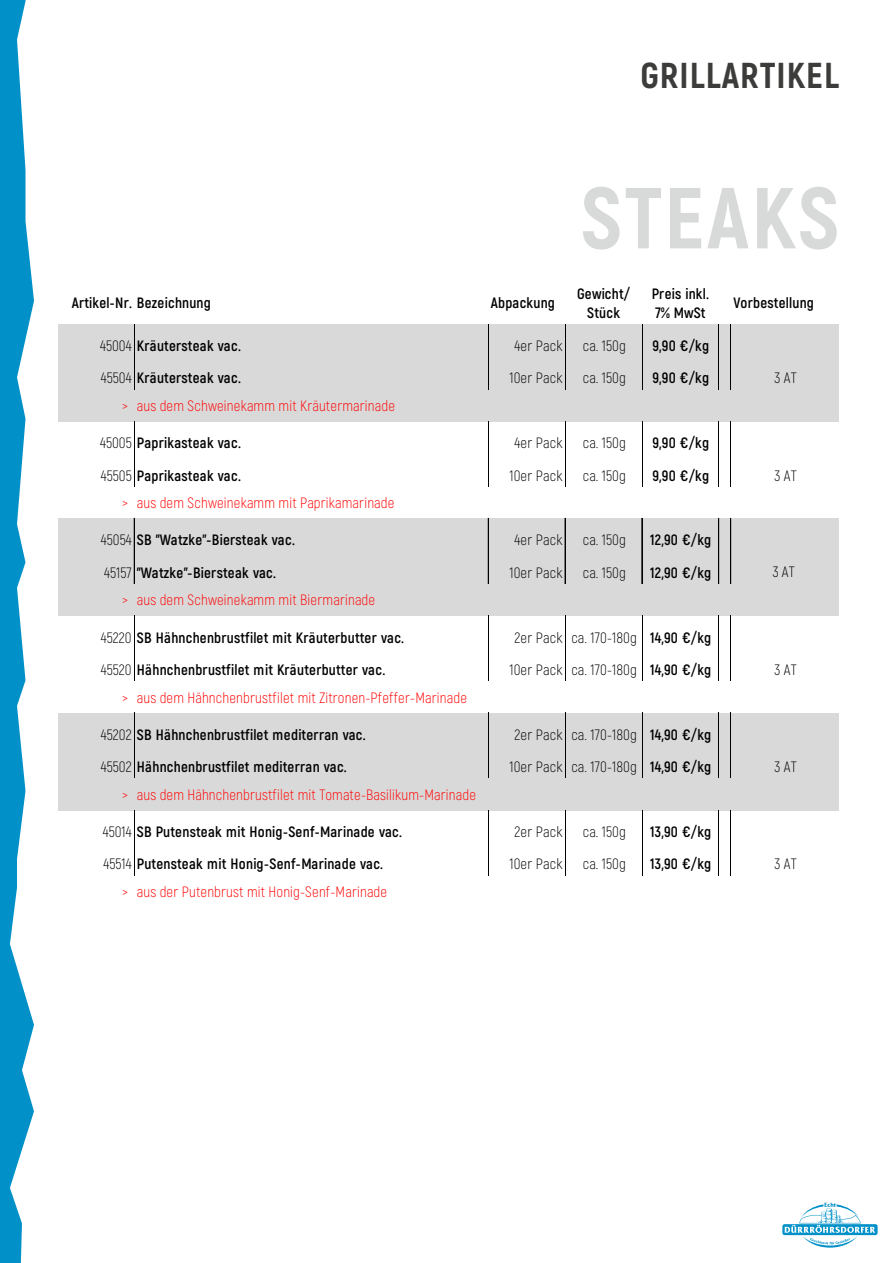
<style>
.page{position:relative;width:893px;height:1263px;background:#fff}
.page>*{position:absolute;margin:0;border:0;box-sizing:border-box;transform-origin:0 0}
.t1{font:800 86.25px "Akrobat";letter-spacing:.03em;color:#d8dad9}
.t2{font:800 36px "Akrobat";letter-spacing:.03em;color:#3c3c3b}
.t3{font:700 15px/19.5px "Akrobat";letter-spacing:.015em;color:#000;text-align:center}
.t4{font:300 15px "Akrobat";letter-spacing:.01em;color:#f00}
.t5{font:300 15px "Akrobat";letter-spacing:.01em;color:#000}
.s1{font-weight:300}
.s2{font-weight:700}
</style>
<div class="page">
<svg style="left:782px;top:1202px;width:96px;height:45px"></svg>
<svg style="left:0;top:0;width:34px;height:1263px"></svg>
<div style="left:58px;top:324px;width:781px;height:97px;background:#d9d9d9"></div>
<div style="left:58px;top:518px;width:781px;height:98px;background:#d9d9d9"></div>
<div style="left:58px;top:713px;width:781px;height:97px;background:#d9d9d9"></div>
<hr style="left:134px;top:324px;width:1px;height:65px;background:#000">
<hr style="left:488px;top:324px;width:1px;height:65px;background:#000">
<hr style="left:565px;top:324px;width:1px;height:65px;background:#000">
<hr style="left:642px;top:324px;width:1px;height:65px;background:#000">
<hr style="left:719px;top:324px;width:1px;height:65px;background:#000">
<hr style="left:731px;top:324px;width:1px;height:65px;background:#000">
<hr style="left:134px;top:421px;width:1px;height:65px;background:#000">
<hr style="left:488px;top:421px;width:1px;height:65px;background:#000">
<hr style="left:565px;top:421px;width:1px;height:65px;background:#000">
<hr style="left:642px;top:421px;width:1px;height:65px;background:#000">
<hr style="left:719px;top:421px;width:1px;height:65px;background:#000">
<hr style="left:731px;top:421px;width:1px;height:65px;background:#000">
<hr style="left:134px;top:518px;width:1px;height:65px;background:#000">
<hr style="left:488px;top:518px;width:1px;height:65px;background:#000">
<hr style="left:565px;top:518px;width:1px;height:65px;background:#000">
<hr style="left:642px;top:518px;width:1px;height:65px;background:#000">
<hr style="left:718px;top:518px;width:1px;height:65px;background:#000">
<hr style="left:719px;top:518px;width:1px;height:65px;background:#000">
<hr style="left:730px;top:518px;width:1px;height:65px;background:#000">
<hr style="left:731px;top:518px;width:1px;height:65px;background:#000">
<hr style="left:134px;top:616px;width:1px;height:65px;background:#000">
<hr style="left:488px;top:616px;width:1px;height:65px;background:#000">
<hr style="left:565px;top:616px;width:1px;height:65px;background:#000">
<hr style="left:642px;top:616px;width:1px;height:65px;background:#000">
<hr style="left:719px;top:616px;width:1px;height:65px;background:#000">
<hr style="left:731px;top:616px;width:1px;height:65px;background:#000">
<hr style="left:134px;top:713px;width:1px;height:65px;background:#000">
<hr style="left:488px;top:713px;width:1px;height:65px;background:#000">
<hr style="left:565px;top:713px;width:1px;height:65px;background:#000">
<hr style="left:642px;top:713px;width:1px;height:65px;background:#000">
<hr style="left:719px;top:713px;width:1px;height:65px;background:#000">
<hr style="left:731px;top:713px;width:1px;height:65px;background:#000">
<hr style="left:134px;top:810px;width:1px;height:65px;background:#000">
<hr style="left:488px;top:810px;width:1px;height:65px;background:#000">
<hr style="left:565px;top:810px;width:1px;height:65px;background:#000">
<hr style="left:642px;top:810px;width:1px;height:65px;background:#000">
<hr style="left:719px;top:810px;width:1px;height:65px;background:#000">
<hr style="left:731px;top:810px;width:1px;height:65px;background:#000">
<h2 class="t2" style="left:641px;top:52px;width:200px">GRILLARTIKEL</h2>
<h1 class="t1" style="left:581px;top:163px;width:259px">STEAKS</h1>
<p class="t3" style="left:72px;top:293px;width:141px">Artikel-Nr. Bezeichnung</p>
<p class="t3" style="left:491px;top:293px;width:66px">Abpackung</p>
<p class="t3" style="left:577px;top:284px;width:55px">Gewicht/<br>Stück</p>
<p class="t3" style="left:652px;top:284px;width:59px;text-align:left">Preis inkl.<br>7% MwSt</p>
<p class="t3" style="left:733px;top:293px;width:82px">Vorbestellung</p>
<p class="t3" style="left:100px;top:336px;width:142px"><span class="s1">45004</span> Kräutersteak vac.</p>
<p class="t5" style="left:515px;top:337px;width:49px">4er Pack</p>
<p class="t5" style="left:583px;top:337px;width:45px">ca. 150g</p>
<p class="t3" style="left:652px;top:336px;width:58px">9,90 €/kg</p>
<p class="t3" style="left:101px;top:368px;width:142px"><span class="s1">45504</span> Kräutersteak vac.</p>
<p class="t5" style="left:510px;top:369px;width:55px">10er Pack</p>
<p class="t5" style="left:583px;top:369px;width:45px">ca. 150g</p>
<p class="t3" style="left:652px;top:368px;width:58px">9,90 €/kg</p>
<p class="t5" style="left:774px;top:369px;width:24px">3 AT</p>
<p class="t4" style="left:122px;top:397px;width:274px">&gt; aus dem Schweinekamm mit Kräutermarinade</p>
<p class="t3" style="left:100px;top:433px;width:142px"><span class="s1">45005</span> Paprikasteak vac.</p>
<p class="t5" style="left:515px;top:434px;width:49px">4er Pack</p>
<p class="t5" style="left:583px;top:434px;width:45px">ca. 150g</p>
<p class="t3" style="left:652px;top:433px;width:58px">9,90 €/kg</p>
<p class="t3" style="left:101px;top:466px;width:142px"><span class="s1">45505</span> Paprikasteak vac.</p>
<p class="t5" style="left:510px;top:466px;width:55px">10er Pack</p>
<p class="t5" style="left:583px;top:466px;width:45px">ca. 150g</p>
<p class="t3" style="left:652px;top:466px;width:58px">9,90 €/kg</p>
<p class="t5" style="left:774px;top:466px;width:24px">3 AT</p>
<p class="t4" style="left:122px;top:494px;width:274px">&gt; aus dem Schweinekamm mit Paprikamarinade</p>
<p class="t3" style="left:101px;top:530px;width:196px"><span class="s1">45054</span> SB "Watzke"-Biersteak vac.</p>
<p class="t5" style="left:515px;top:531px;width:49px">4er Pack</p>
<p class="t5" style="left:583px;top:531px;width:45px">ca. 150g</p>
<p class="t3" style="left:650px;top:530px;width:63px">12,90 €/kg</p>
<p class="t3" style="left:104px;top:563px;width:173px"><span class="s1">45157</span> "Watzke"-Biersteak vac.</p>
<p class="t5" style="left:510px;top:564px;width:55px">10er Pack</p>
<p class="t5" style="left:583px;top:564px;width:45px">ca. 150g</p>
<p class="t3" style="left:650px;top:563px;width:63px">12,90 €/kg</p>
<p class="t5" style="left:773px;top:563px;width:24px">3 AT</p>
<p class="t4" style="left:122px;top:591px;width:254px">&gt; aus dem Schweinekamm mit Biermarinade</p>
<p class="t3" style="left:101px;top:628px;width:305px"><span class="s1">45220</span> SB Hähnchenbrustfilet mit Kräuterbutter vac.</p>
<p class="t5" style="left:515px;top:628px;width:198px">2er Pack ca. 170-180g <span class="s2">14,90 €/kg</span></p>
<p class="t3" style="left:101px;top:660px;width:286px"><span class="s1">45520</span> Hähnchenbrustfilet mit Kräuterbutter vac.</p>
<p class="t5" style="left:510px;top:661px;width:203px">10er Pack ca. 170-180g <span class="s2">14,90 €/kg</span></p>
<p class="t5" style="left:774px;top:661px;width:24px">3 AT</p>
<p class="t4" style="left:122px;top:688px;width:346px">&gt; aus dem Hähnchenbrustfilet mit Zitronen-Pfeffer-Marinade</p>
<p class="t3" style="left:101px;top:725px;width:266px"><span class="s1">45202</span> SB Hähnchenbrustfilet mediterran vac.</p>
<p class="t5" style="left:515px;top:726px;width:198px">2er Pack ca. 170-180g <span class="s2">14,90 €/kg</span></p>
<p class="t3" style="left:101px;top:757px;width:247px"><span class="s1">45502</span> Hähnchenbrustfilet mediterran vac.</p>
<p class="t5" style="left:510px;top:758px;width:203px">10er Pack ca. 170-180g <span class="s2">14,90 €/kg</span></p>
<p class="t5" style="left:774px;top:758px;width:24px">3 AT</p>
<p class="t4" style="left:122px;top:786px;width:355px">&gt; aus dem Hähnchenbrustfilet mit Tomate-Basilikum-Marinade</p>
<p class="t3" style="left:103px;top:822px;width:301px"><span class="s1">45014</span> SB Putensteak mit Honig-Senf-Marinade vac.</p>
<p class="t5" style="left:515px;top:823px;width:49px">2er Pack</p>
<p class="t5" style="left:583px;top:823px;width:45px">ca. 150g</p>
<p class="t3" style="left:650px;top:822px;width:63px">13,90 €/kg</p>
<p class="t3" style="left:104px;top:854px;width:281px"><span class="s1">45514</span> Putensteak mit Honig-Senf-Marinade vac.</p>
<p class="t5" style="left:510px;top:855px;width:55px">10er Pack</p>
<p class="t5" style="left:583px;top:855px;width:45px">ca. 150g</p>
<p class="t3" style="left:650px;top:854px;width:63px">13,90 €/kg</p>
<p class="t5" style="left:774px;top:855px;width:24px">3 AT</p>
<p class="t4" style="left:122px;top:883px;width:266px">&gt; aus der Putenbrust mit Honig-Senf-Marinade</p>
</div>
